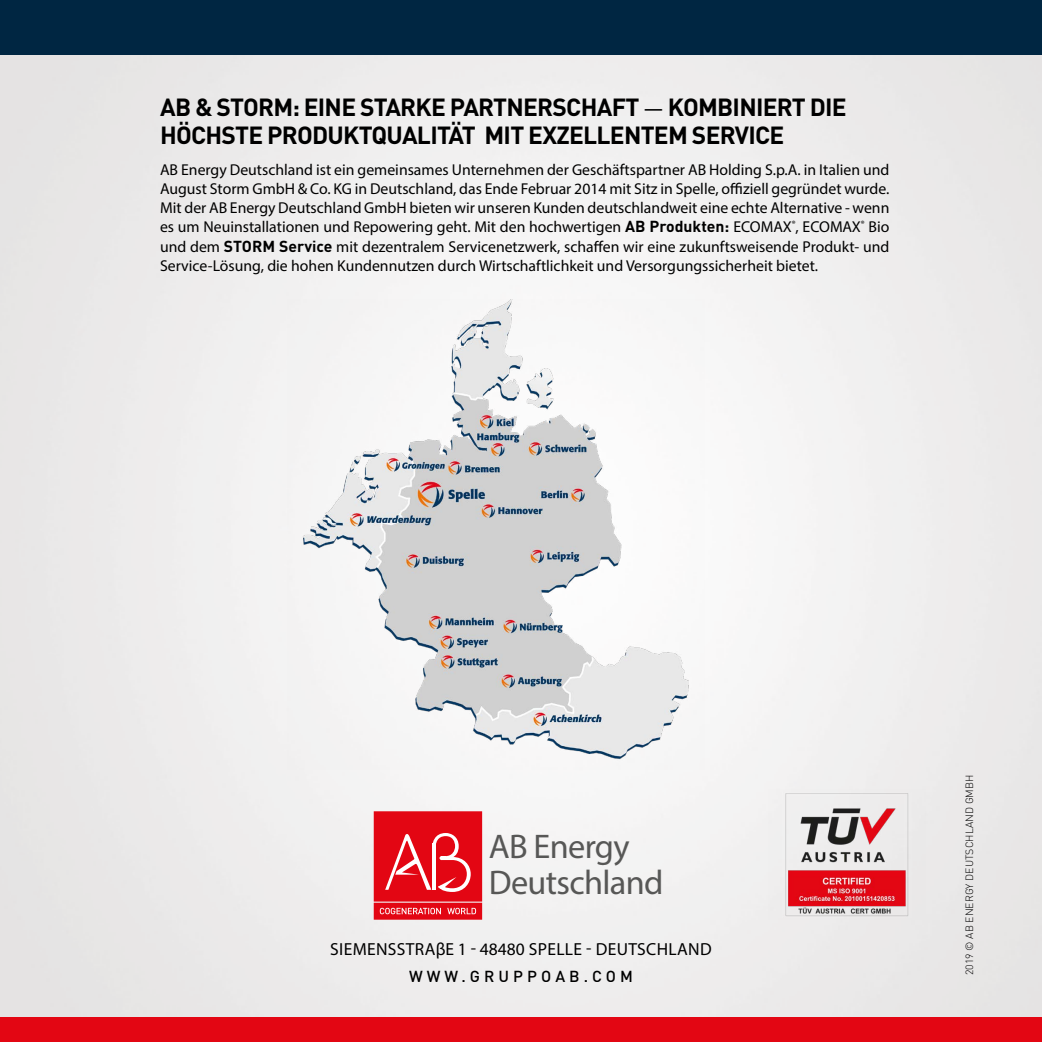
<style>
.page{position:relative;width:1042px;height:1042px;background:#fff}
.page>*{position:absolute;margin:0;border:0;box-sizing:border-box;transform-origin:0 0}
.t1{font:34.3px/35.7px "Myriad Pro";letter-spacing:-.02em;color:#575756}
.t2{font:700 24.5px/28px "DIN Pro";letter-spacing:-.03em;color:#000}
.t3{font:17.5px "Myriad Pro";letter-spacing:.02em;color:#000}
.t4{font:15.75px/19.2px "Myriad Pro";color:#000;text-align:justify}
.t5{font:500 15.75px "DIN Pro";letter-spacing:.26em;color:#000}
.t6{font:300 10.5px "DIN Pro";color:#000}
.s1{font-weight:400;font-size:22.75px}
.s2{font-family:"DIN Pro";font-weight:700}
</style>
<div class="page">
<img style="left:0;top:55px;width:1042px;height:962px">
<div style="left:0;top:1017px;width:1042px;height:25px;background:#e30613"></div>
<div style="left:0;top:0;width:1042px;height:55px;background:#002642"></div>
<svg style="left:374px;top:811px;width:108px;height:108px;background:#e62732"></svg>
<img style="left:768px;top:790px;width:158px;height:129px">
<img style="left:288px;top:299px;width:416px;height:470px">
<h2 class="t2" style="left:160px;top:91px;width:688px">AB &amp; STORM: EINE STARKE PARTNERSCHAFT <span class="s1">—</span> KOMBINIERT DIE<br>HÖCHSTE PRODUKTQUALITÄT MIT EXZELLENTEM SERVICE</h2>
<p class="t4" style="left:160px;top:159px;width:731px">AB Energy Deutschland ist ein gemeinsames Unternehmen der Geschäftspartner AB Holding S.p.A. in Italien und August Storm GmbH &amp; Co. KG in Deutschland, das Ende Februar 2014 mit Sitz in Spelle, offiziell gegründet wurde.<br>Mit der AB Energy Deutschland GmbH bieten wir unseren Kunden deutschlandweit eine echte Alternative - wenn es um Neuinstallationen und Repowering geht. Mit den hochwertigen <span class="s2">AB Produkten:</span> ECOMAX<sup>®</sup>, ECOMAX<sup>®</sup> Bio und dem <span class="s2">STORM Service</span> mit dezentralem Servicenetzwerk, schaffen wir eine zukunftsweisende Produkt- und Service-Lösung, die hohen Kundennutzen durch Wirtschaftlichkeit und Versorgungssicherheit bietet.</p>
<h1 class="t1" style="left:489px;top:828px;width:176px">AB Energy<br>Deutschland</h1>
<p class="t3" style="left:330px;top:938px;width:383px">SIEMENSSTRAβE 1 - 48480 SPELLE - DEUTSCHLAND</p>
<p class="t5" style="left:409px;top:963px;width:225px">WWW.GRUPPOAB.COM</p>
<p class="t6" style="left:961px;top:975px;width:202px;rotate:-90deg">2019 © AB ENERGY DEUTSCHLAND GMBH</p>
</div>
